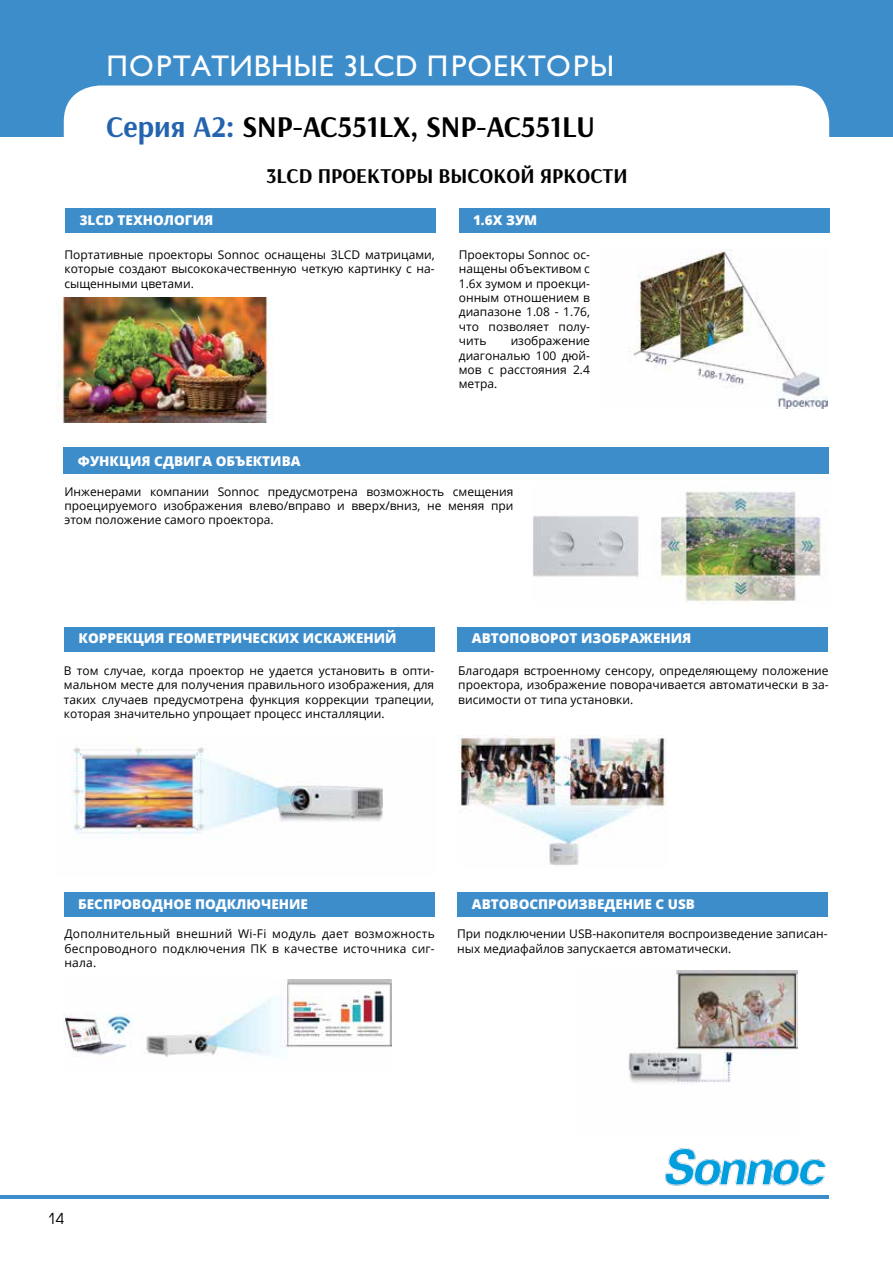
<style>
.page{position:relative;width:893px;height:1263px;background:#fff}
.page>*{position:absolute;margin:0;border:0;box-sizing:border-box;transform-origin:0 0}
.t1{font:700 30px "Arsenal";color:#000}
.t2{font:30px "AZ Gill Sans C";color:#fff}
.t3{font:700 21px "Arsenal";color:#000}
.t4{font:15px "Avant Garde Gothic C";color:#000}
.t5{font:800 13.5px "Open Sans";color:#fff}
.t6{font:12px/14.4px "Open Sans";color:#000;text-align:justify}
.s1{color:#2463af}
</style>
<div class="page">
<hr style="left:0;top:1195px;width:829px;height:4px;background:#3e8dcb">
<div style="left:0;top:0;width:893px;height:137px;background:#3e8dcb"></div>
<div style="left:64px;top:85px;width:765px;height:52px;background:#fff"></div>
<img style="left:665px;top:1148px;width:161px;height:38px">
<div style="left:65px;top:208px;width:371px;height:25px;background:#3e8dcb"></div>
<div style="left:459px;top:208px;width:370px;height:25px;background:#3e8dcb"></div>
<div style="left:64px;top:447px;width:765px;height:26px;background:#3e8dcb"></div>
<div style="left:64px;top:627px;width:371px;height:24px;background:#3e8dcb"></div>
<div style="left:458px;top:627px;width:370px;height:24px;background:#3e8dcb"></div>
<div style="left:458px;top:892px;width:370px;height:25px;background:#3e8dcb"></div>
<div style="left:64px;top:892px;width:370px;height:25px;background:#3e8dcb"></div>
<img style="left:57px;top:297px;width:216px;height:126px">
<img style="left:628px;top:250px;width:200px;height:158px">
<img style="left:533px;top:491px;width:289px;height:113px">
<img style="left:71px;top:747px;width:312px;height:91px">
<img style="left:459px;top:735px;width:208px;height:130px">
<img style="left:64px;top:979px;width:328px;height:78px">
<img style="left:628px;top:970px;width:170px;height:113px">
<h1 class="t2" style="left:106px;top:49px;width:510px">ПОРТАТИВНЫЕ 3LCD ПРОЕКТОРЫ</h1>
<h1 class="t1" style="left:106px;top:106px;width:490px"><span class="s1">Серия A2:</span> SNP-AC551LX, SNP-AC551LU</h1>
<h2 class="t3" style="left:266px;top:161px;width:363px">3LCD ПРОЕКТОРЫ ВЫСОКОЙ ЯРКОСТИ</h2>
<p class="t5" style="left:80px;top:210px;width:135px">3LCD ТЕХНОЛОГИЯ</p>
<p class="t5" style="left:473px;top:210px;width:66px">1.6Х ЗУМ</p>
<p class="t6" style="left:64px;top:247px;width:372px">Портативные проекторы Sonnoc оснащены 3LCD матрицами, которые создают высококачественную четкую картинку с на&shy;сыщенными цветами.</p>
<p class="t6" style="left:459px;top:247px;width:133px">Проекторы Sonnoc ос&shy;нащены объективом с 1.6х зумом и проекци&shy;онным отношением в диапазоне 1.08 - 1.76, что позволяет полу&shy;чить</p>
<p class="t6" style="left:459px;top:333px;width:133px;text-indent:52px">изображение диагональю 100 дюй&shy;мов с расстояния 2.4 метра.</p>
<p class="t5" style="left:78px;top:450px;width:224px">ФУНКЦИЯ СДВИГА ОБЪЕКТИВА</p>
<p class="t6" style="left:64px;top:484px;width:451px">Инженерами компании Sonnoc предусмотрена возможность смещения проецируемого изображения влево/вправо и вверх/вниз, не меняя при этом положение самого проектора.</p>
<p class="t5" style="left:79px;top:628px;width:320px">КОРРЕКЦИЯ ГЕОМЕТРИЧЕСКИХ ИСКАЖЕНИЙ</p>
<p class="t5" style="left:472px;top:628px;width:221px">АВТОПОВОРОТ ИЗОБРАЖЕНИЯ</p>
<p class="t6" style="left:64px;top:663px;width:372px">В том случае, когда проектор не удается установить в опти&shy;мальном месте для получения правильного изображения, для таких случаев предусмотрена функция коррекции трапеции, которая значительно упрощает процесс инсталляции.</p>
<p class="t6" style="left:458px;top:663px;width:372px">Благодаря встроенному сенсору, определяющему положение проектора, изображение поворачивается автоматически в за&shy;висимости от типа установки.</p>
<p class="t5" style="left:78px;top:894px;width:231px">БЕСПРОВОДНОЕ ПОДКЛЮЧЕНИЕ</p>
<p class="t5" style="left:472px;top:894px;width:224px">АВТОВОСПРОИЗВЕДЕНИЕ С USB</p>
<p class="t6" style="left:457px;top:926px;width:372px">При подключении USB-накопителя воспроизведение записан&shy;ных медиафайлов запускается автоматически.</p>
<p class="t6" style="left:64px;top:926px;width:372px">Дополнительный внешний Wi-Fi модуль дает возможность беспроводного подключения ПК в качестве источника сиг&shy;нала.</p>
<p class="t4" style="left:48px;top:1210px;width:18px">14</p>
</div>
